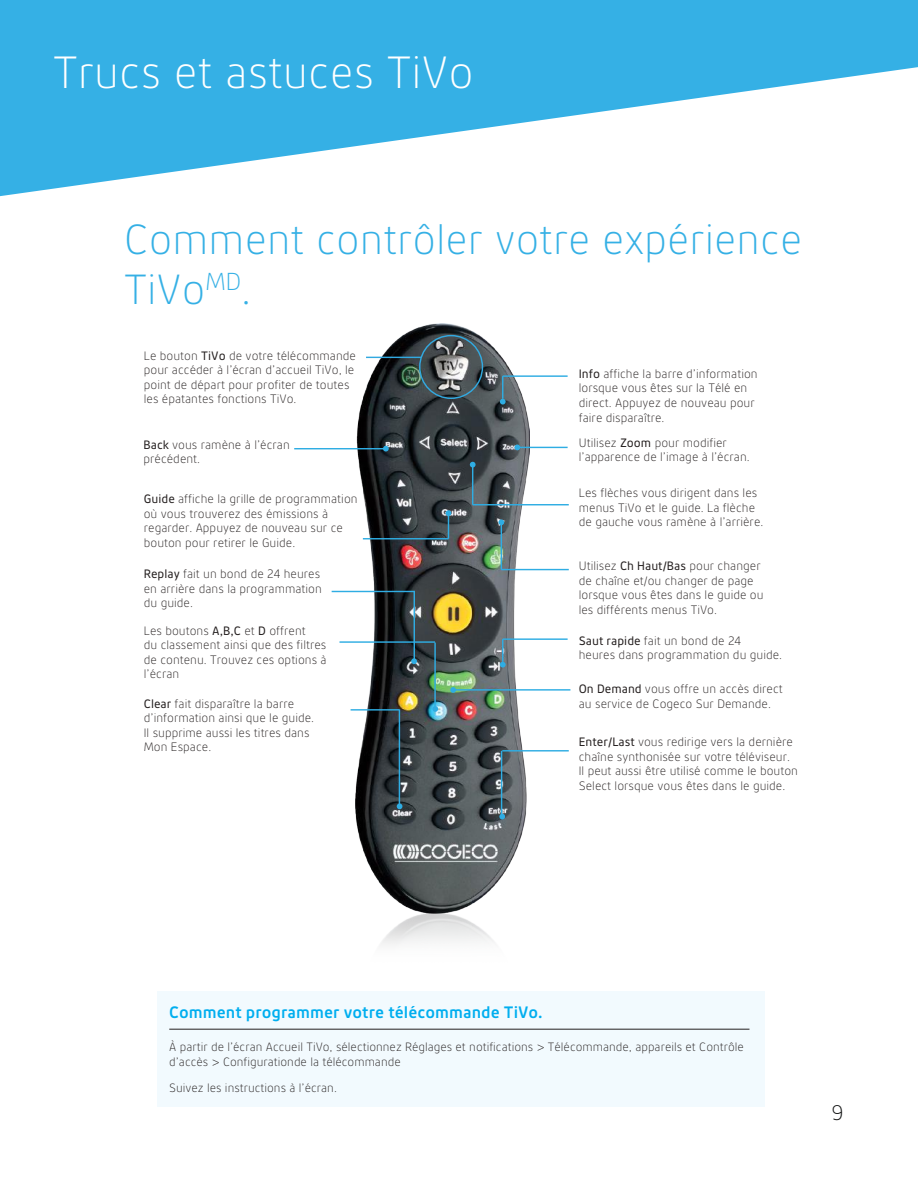
<style>
.page{position:relative;width:918px;height:1188px;background:#fff}
.page>*{position:absolute;margin:0;border:0;box-sizing:border-box;transform-origin:0 0}
.t1{font:300 45px "Cogeco Sans";color:#fff}
.t2{font:300 42px/50.4px "Cogeco Sans";color:#35b0e5}
.t3{font:300 21px "Cogeco Sans";color:#111212}
.t4{font:700 16.5px "Cogeco Sans";color:#00aeef}
.t5{font:300 12.15px/14.5px "Cogeco Sans";color:#241f1f}
.t6{font:300 12px/14.4px "Cogeco Sans";color:#241f1f}
.s1{font-weight:400}
</style>
<div class="page">
<div style="left:157px;top:991px;width:607px;height:116px;background:#f2fafe"></div>
<svg style="left:0;top:0;width:918px;height:196px;fill:#35b0e5"></svg>
<img style="left:356px;top:324px;width:173px;height:621px">
<hr style="left:518px;top:447px;width:50px;height:1px;background:#2fade3">
<svg style="left:515px;top:445px;width:5px;height:5px"></svg>
<hr style="left:473px;top:504px;width:96px;height:1px;background:#2fade3">
<hr style="left:472px;top:464px;width:1px;height:41px;background:#2fade3">
<svg style="left:470px;top:462px;width:6px;height:6px"></svg>
<hr style="left:294px;top:448px;width:91px;height:1px;background:#2fade3">
<svg style="left:383px;top:446px;width:6px;height:6px"></svg>
<div style="left:419px;top:335px;width:64px;height:64px;border:1px solid #32a9e0;border-radius:50%"></div>
<hr style="left:366px;top:357px;width:55px;height:1px;background:#32a9e0">
<hr style="left:503px;top:375px;width:65px;height:2px;background:#2fade3">
<hr style="left:501px;top:569px;width:68px;height:1px;background:#2fade3">
<hr style="left:501px;top:522px;width:1px;height:48px;background:#2fade3">
<svg style="left:498px;top:519px;width:6px;height:6px"></svg>
<hr style="left:453px;top:689px;width:117px;height:2px;background:#2fade3">
<svg style="left:450px;top:687px;width:6px;height:6px"></svg>
<hr style="left:502px;top:750px;width:67px;height:2px;background:#2fade3">
<hr style="left:501px;top:751px;width:1px;height:66px;background:#2fade3">
<svg style="left:499px;top:814px;width:6px;height:5px"></svg>
<hr style="left:363px;top:538px;width:85px;height:1px;background:#2fade3">
<svg style="left:446px;top:510px;width:5px;height:29px"></svg>
<hr style="left:332px;top:591px;width:83px;height:1px;background:#2fade3">
<hr style="left:414px;top:591px;width:1px;height:69px;background:#2fade3">
<svg style="left:411px;top:658px;width:6px;height:6px"></svg>
<hr style="left:339px;top:641px;width:96px;height:2px;background:#2fade3">
<hr style="left:434px;top:643px;width:2px;height:64px;background:#2fade3">
<svg style="left:432px;top:706px;width:6px;height:6px"></svg>
<hr style="left:351px;top:709px;width:48px;height:2px;background:#2fade3">
<hr style="left:399px;top:709px;width:1px;height:95px;background:#2fade3">
<svg style="left:397px;top:804px;width:5px;height:5px"></svg>
<svg style="left:500px;top:376px;width:6px;height:29px"></svg>
<hr style="left:503px;top:638px;width:65px;height:2px;background:#2fade3">
<svg style="left:500px;top:639px;width:6px;height:29px"></svg>
<hr style="left:169px;top:1029px;width:580px;height:1px;background:#241f1f">
<h1 class="t1" style="left:53px;top:45px;width:422px">Trucs et astuces TiVo</h1>
<h2 class="t2" style="left:124px;top:213px;width:680px">Comment contrôler votre expérience<br>TiVo<sup>MD</sup>.</h2>
<p class="t5" style="left:144px;top:348px;width:214px">Le bouton <span class="s1">TiVo</span> de votre télécommande pour accéder à l’écran d’accueil TiVo, le point de départ pour profiter de toutes les épatantes fonctions TiVo.</p>
<p class="t5" style="left:143px;top:437px;width:148px"><span class="s1">Back</span> vous ramène à l’écran précédent.</p>
<p class="t5" style="left:144px;top:491px;width:215px"><span class="s1">Guide</span> affiche la grille de programmation où vous trouverez des émissions à regarder. Appuyez de nouveau sur ce bouton pour retirer le Guide.</p>
<p class="t5" style="left:144px;top:566px;width:180px"><span class="s1">Replay</span> fait un bond de 24 heures en arrière dans la programmation du guide.</p>
<p class="t5" style="left:144px;top:623px;width:184px">Les boutons <span class="s1">A,B,C</span> et <span class="s1">D</span> offrent<br>du classement ainsi que des filtres de contenu. Trouvez ces options à l’écran</p>
<p class="t5" style="left:144px;top:696px;width:172px"><span class="s1">Clear</span> fait disparaître la barre d’information ainsi que le guide.<br>Il supprime aussi les titres dans<br>Mon Espace.</p>
<p class="t5" style="left:579px;top:366px;width:180px"><span class="s1">Info</span> affiche la barre d’information lorsque vous êtes sur la Télé en direct. Appuyez de nouveau pour faire disparaître.</p>
<p class="t5" style="left:579px;top:435px;width:172px">Utilisez <span class="s1">Zoom</span> pour modifier l’apparence de l’image à l’écran.</p>
<p class="t5" style="left:579px;top:485px;width:186px">Les flèches vous dirigent dans les menus TiVo et le guide. La flèche de gauche vous ramène à l’arrière.</p>
<p class="t5" style="left:579px;top:558px;width:186px">Utilisez <span class="s1">Ch Haut/Bas</span> pour changer de chaîne et/ou changer de page lorsque vous êtes dans le guide ou les différents menus TiVo.</p>
<p class="t5" style="left:579px;top:633px;width:205px"><span class="s1">Saut rapide</span> fait un bond de 24<br>heures dans programmation du guide.</p>
<p class="t5" style="left:579px;top:682px;width:206px"><span class="s1">On Demand</span> vous offre un accès direct au service de Cogeco Sur Demande.</p>
<p class="t5" style="left:579px;top:734px;width:221px"><span class="s1">Enter/Last</span> vous redirige vers la dernière chaîne synthonisée sur votre téléviseur.<br>Il peut aussi être utilisé comme le bouton Select lorsque vous êtes dans le guide.</p>
<h3 class="t4" style="left:169px;top:1002px;width:375px">Comment programmer votre télécommande TiVo.</h3>
<p class="t6" style="left:169px;top:1040px;width:576px">À partir de l’écran Accueil TiVo, sélectionnez Réglages et notifications &gt; Télécommande, appareils et Contrôle d’accès &gt; Configurationde la télécommande</p>
<p class="t6" style="left:169px;top:1080px;width:169px">Suivez les instructions à l’écran.</p>
<h3 class="t3" style="left:831px;top:1100px;width:14px">9</h3>
</div>
